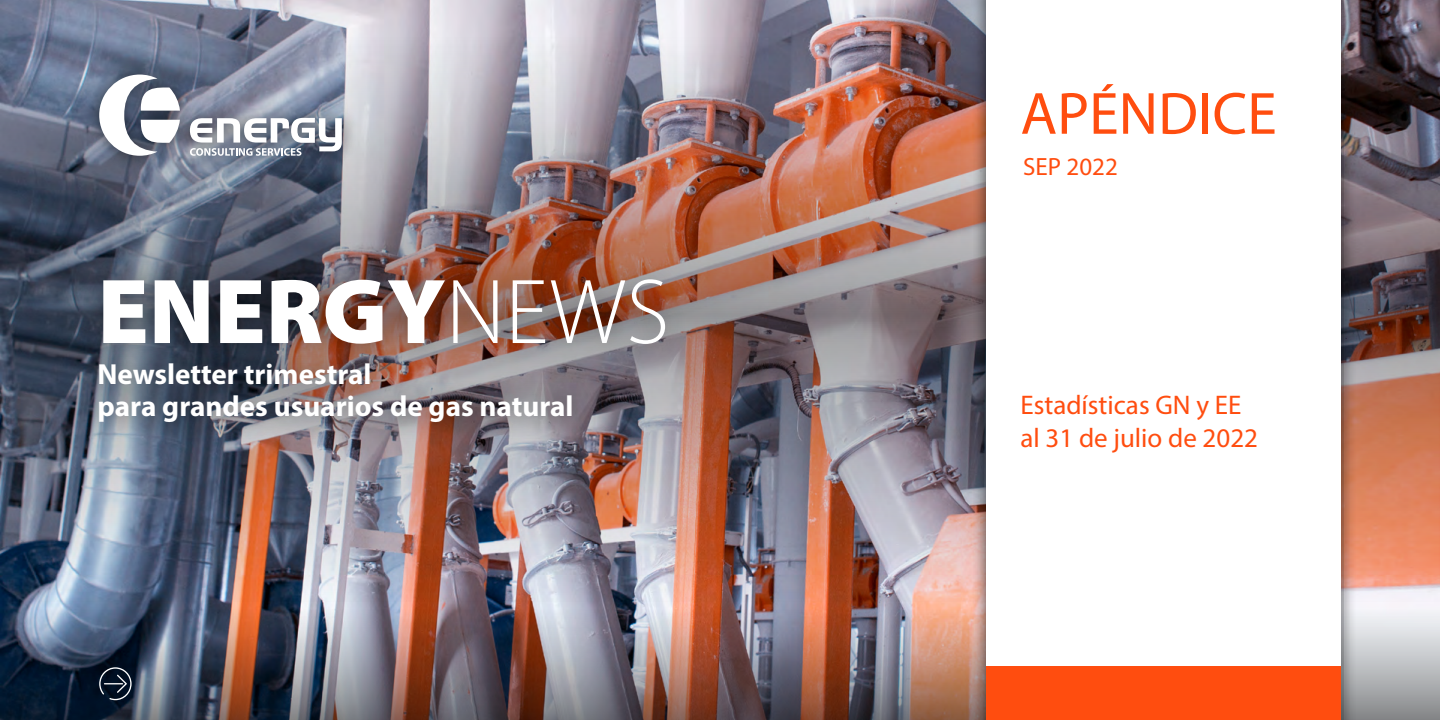
<style>
.page{position:relative;width:1440px;height:720px;background:#fff}
.page>*{position:absolute;margin:0;border:0;box-sizing:border-box;transform-origin:0 0}
.t1{font:900 93px "Myriad Pro";color:#fff}
.t2{font:60px "Myriad Pro";color:#ff4d0f}
.t3{font:700 29.1px/32px "Myriad Pro";color:#fff}
.t4{font:27px/33px "Myriad Pro";color:#ff4d0f}
.t5{font:25px "Myriad Pro";color:#ff4d0f}
.s1{font-weight:300}
</style>
<div class="page">
<img style="left:0;top:0;width:1440px;height:29px">
<img style="left:0;top:29px;width:1440px;height:558px">
<img style="left:0;top:587px;width:1440px;height:133px">
<div style="left:74px;top:340px;width:522px;height:106px;background:#000;opacity:.6"></div>
<div style="left:78px;top:255px;width:611px;height:114px;background:#000;opacity:.4"></div>
<div style="left:84px;top:59px;width:274px;height:112px;background:#000;opacity:.6"></div>
<svg style="left:190px;top:118px;width:152px;height:38px"></svg>
<svg style="left:99px;top:75px;width:81px;height:81px"></svg>
<div style="left:971px;top:0;width:385px;height:720px;background:#000;opacity:.7"></div>
<div style="left:986px;top:0;width:355px;height:720px;background:#fff"></div>
<div style="left:986px;top:666px;width:355px;height:54px;background:#ff4d0f"></div>
<svg style="left:99px;top:667px;width:33px;height:33px"></svg>
<h1 class="t1" style="left:98px;top:250px;width:573px">ENERGY<span class="s1">NEWS</span></h1>
<p class="t3" style="left:98px;top:357px;width:477px">Newsletter trimestral<br>para grandes usuarios de gas natural</p>
<h2 class="t2" style="left:1020px;top:77px;width:258px">APÉNDICE</h2>
<p class="t5" style="left:1023px;top:152px;width:96px">SEP 2022</p>
<p class="t4" style="left:1020px;top:388px;width:239px">Estadísticas GN y EE al 31 de julio de 2022</p>
</div>
